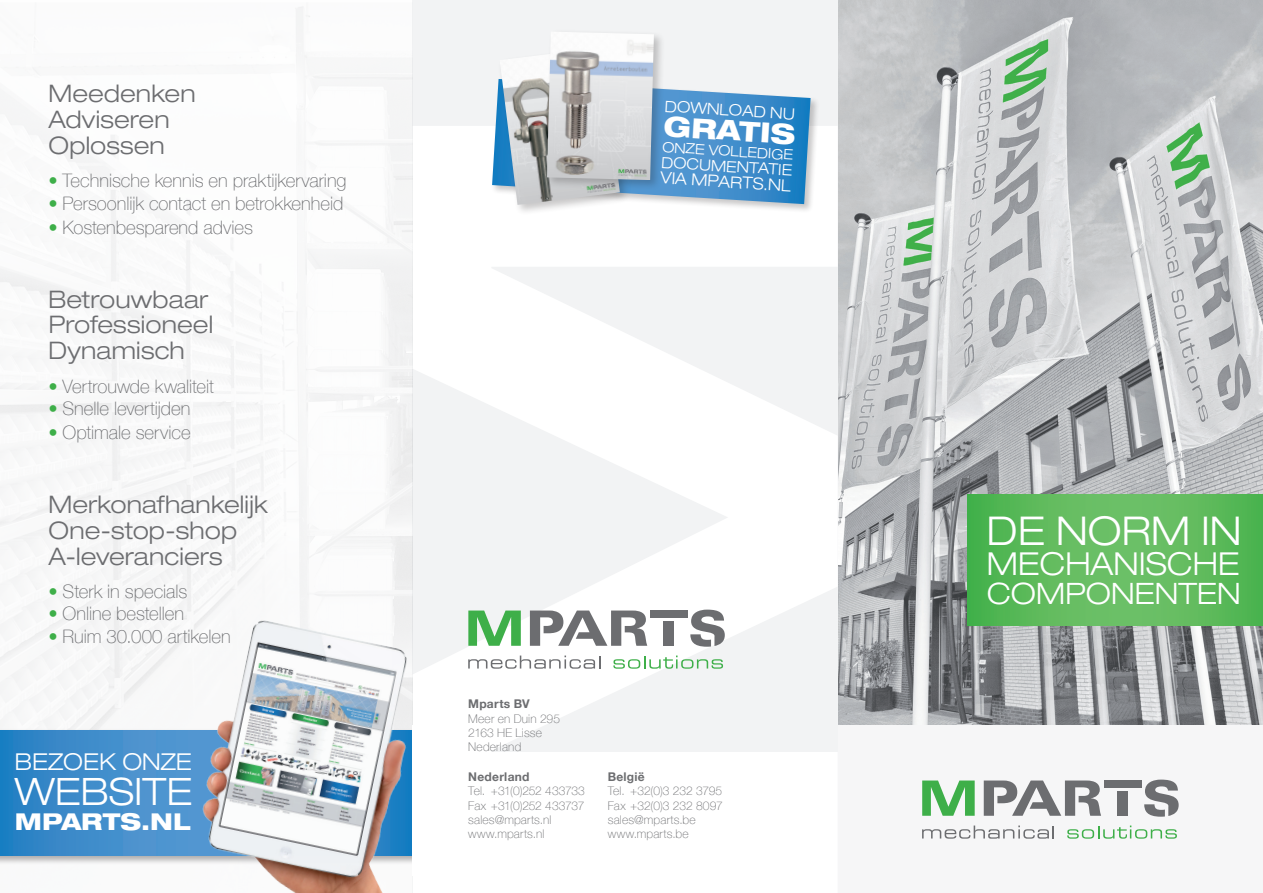
<style>
.page{position:relative;width:1263px;height:893px;background:#fff}
.page>*{position:absolute;margin:0;border:0;box-sizing:border-box;transform-origin:0 0}
.t1{font:300 expanded 39.75px "Helvetica Neue";color:#fff}
.t2{font:300 expanded 37.8px "Helvetica Neue";color:#fff}
.t3{font:300 expanded 31.65px "Helvetica Neue";color:#fff}
.t4{font:300 expanded 29.55px "Helvetica Neue";color:#fff}
.t5{font:800 expanded 27.75px "Helvetica Neue";color:#fff}
.t6{font:300 expanded 24.15px "Helvetica Neue";letter-spacing:.005em;color:#6c6d70}
.t7{font:300 expanded 23.25px "Helvetica Neue";color:#fff}
.t8{font:800 expanded 23.25px "Helvetica Neue";color:#fff}
.t9{font:100 18.6px "Helvetica Neue";color:#6c6d70}
.t10{font:300 expanded 16.35px "Helvetica Neue";color:#fff}
.t11{font:300 expanded 15.75px "Helvetica Neue";color:#fff}
.t12{font:300 expanded 15.45px "Helvetica Neue";color:#fff}
.t13{font:300 expanded 14.25px "Helvetica Neue";color:#fff}
.t14{font:100 12px "Helvetica Neue";letter-spacing:.015em;color:#6c6d70}
.t15{font:100 12px "Helvetica Neue";letter-spacing:-.025em;color:#6c6d70}
.t16{font:700 12px "Helvetica Neue";letter-spacing:.025em;color:#6c6d70}
.t17{font:100 12px "Helvetica Neue";letter-spacing:-.01em;color:#6c6d70}
.t18{font:100 12px "Helvetica Neue";letter-spacing:-.005em;color:#6c6d70}
.s1{color:#3eaf49}
</style>
<div class="page">
<div style="left:838px;top:721px;width:425px;height:172px;background:#f6f6f7"></div>
<svg style="left:922px;top:780px;width:53px;height:36px"></svg>
<svg style="left:984px;top:780px;width:117px;height:36px"></svg>
<div style="left:1117px;top:791px;width:11px;height:25px;background:#6c6d70"></div>
<div style="left:1104px;top:780px;width:37px;height:8px;background:#6c6d70"></div>
<svg style="left:1144px;top:780px;width:35px;height:37px"></svg>
<svg style="left:922px;top:825px;width:132px;height:14px"></svg>
<svg style="left:1067px;top:825px;width:110px;height:14px"></svg>
<img style="left:838px;top:0;width:425px;height:724px">
<svg style="left:967px;top:495px;width:296px;height:131px;background:#5dba5c"></svg>
<div style="left:412px;top:0;width:426px;height:893px;background:#f2f3f4"></div>
<svg style="left:412px;top:126px;width:425px;height:767px;fill:#fff"></svg>
<div style="left:491px;top:78px;width:329px;height:136px;background:#231f20;opacity:.25"></div>
<svg style="left:492px;top:79px;width:319px;height:125px;background:#5f9fd1"></svg>
<div style="left:497px;top:45px;width:133px;height:171px;background:#231f20;opacity:.25"></div>
<img style="left:500px;top:48px;width:120px;height:157px">
<div style="left:544px;top:29px;width:121px;height:162px;background:#231f20;opacity:.25"></div>
<img style="left:547px;top:32px;width:107px;height:148px">
<svg style="left:479px;top:610px;width:42px;height:36px"></svg>
<svg style="left:530px;top:610px;width:117px;height:36px"></svg>
<div style="left:664px;top:621px;width:10px;height:25px;background:#6c6d70"></div>
<div style="left:650px;top:610px;width:37px;height:8px;background:#6c6d70"></div>
<svg style="left:690px;top:610px;width:35px;height:37px"></svg>
<svg style="left:479px;top:655px;width:121px;height:14px"></svg>
<svg style="left:613px;top:655px;width:110px;height:14px"></svg>
<div style="left:0;top:728px;width:423px;height:138px;background:#231f20;opacity:.35"></div>
<svg style="left:0;top:730px;width:161px;height:126px;background:#3b8ac9"></svg>
<img style="left:161px;top:609px;width:318px;height:284px">
<p class="t6" style="left:48px;top:79px;width:149px">Meedenken</p>
<p class="t6" style="left:48px;top:105px;width:123px">Adviseren</p>
<p class="t6" style="left:48px;top:131px;width:118px">Oplossen</p>
<p class="t9" style="left:48px;top:167px;width:300px"><span class="s1">•</span> Technische kennis en praktijkervaring</p>
<p class="t9" style="left:48px;top:189px;width:297px"><span class="s1">•</span> Persoonlijk contact en betrokkenheid</p>
<p class="t9" style="left:48px;top:213px;width:206px"><span class="s1">•</span> Kostenbesparend advies</p>
<p class="t6" style="left:48px;top:284px;width:161px">Betrouwbaar</p>
<p class="t6" style="left:48px;top:310px;width:166px">Professioneel</p>
<p class="t6" style="left:48px;top:336px;width:138px">Dynamisch</p>
<p class="t9" style="left:48px;top:372px;width:167px"><span class="s1">•</span> Vertrouwde kwaliteit</p>
<p class="t9" style="left:48px;top:394px;width:143px"><span class="s1">•</span> Snelle levertijden</p>
<p class="t9" style="left:48px;top:418px;width:144px"><span class="s1">•</span> Optimale service</p>
<p class="t6" style="left:48px;top:490px;width:221px">Merkonafhankelijk</p>
<p class="t6" style="left:48px;top:516px;width:190px">One-stop-shop</p>
<p class="t6" style="left:48px;top:542px;width:176px">A-leveranciers</p>
<p class="t9" style="left:48px;top:577px;width:140px"><span class="s1">•</span> Sterk in specials</p>
<p class="t9" style="left:48px;top:600px;width:137px"><span class="s1">•</span> Online bestellen</p>
<p class="t9" style="left:48px;top:622px;width:184px"><span class="s1">•</span> Ruim 30.000 artikelen</p>
<p class="t7" style="left:15px;top:748px;width:178px">BEZOEK ONZE</p>
<p class="t2" style="left:15px;top:769px;width:179px">WEBSITE</p>
<p class="t8" style="left:15px;top:807px;width:177px">MPARTS.NL</p>
<p class="t11" style="left:665px;top:97px;width:132px;rotate:3deg">DOWNLOAD NU</p>
<p class="t5" style="left:665px;top:108px;width:134px;rotate:4deg">GRATIS</p>
<p class="t13" style="left:663px;top:138px;width:133px;rotate:4deg">ONZE VOLLEDIGE</p>
<p class="t12" style="left:662px;top:153px;width:133px;rotate:3deg">DOCUMENTATIE</p>
<p class="t10" style="left:661px;top:168px;width:132px;rotate:3deg">VIA MPARTS.NL</p>
<p class="t16" style="left:468px;top:694px;width:63px">Mparts BV</p>
<p class="t14" style="left:468px;top:709px;width:93px">Meer en Duin 295</p>
<p class="t14" style="left:468px;top:724px;width:75px">2163 HE Lisse</p>
<p class="t14" style="left:468px;top:738px;width:55px">Nederland</p>
<p class="t16" style="left:468px;top:767px;width:63px">Nederland</p>
<p class="t16" style="left:608px;top:767px;width:39px">België</p>
<p class="t15" style="left:468px;top:782px;width:118px">Tel. +31(0)252 433733</p>
<p class="t17" style="left:608px;top:782px;width:116px">Tel. +32(0)3 232 3795</p>
<p class="t15" style="left:468px;top:796px;width:118px">Fax +31(0)252 433737</p>
<p class="t18" style="left:608px;top:796px;width:116px">Fax +32(0)3 232 8097</p>
<p class="t14" style="left:468px;top:811px;width:85px">sales@mparts.nl</p>
<p class="t14" style="left:608px;top:811px;width:89px">sales@mparts.be</p>
<p class="t14" style="left:468px;top:825px;width:78px">www.mparts.nl</p>
<p class="t14" style="left:608px;top:825px;width:82px">www.mparts.be</p>
<p class="t1" style="left:987px;top:507px;width:256px">DE NORM IN</p>
<p class="t3" style="left:987px;top:545px;width:254px">MECHANISCHE</p>
<p class="t4" style="left:987px;top:576px;width:255px">COMPONENTEN</p>
</div>
